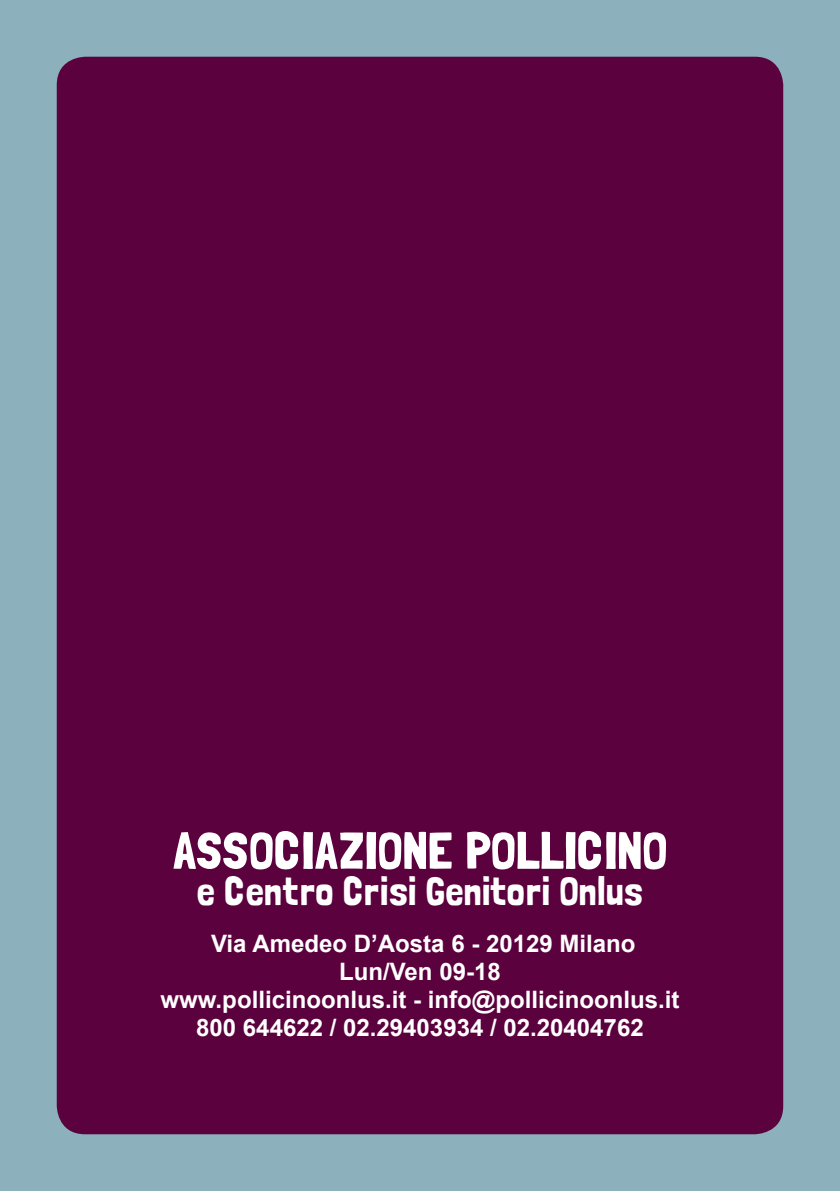
<style>
.page{position:relative;width:840px;height:1191px;background:#fff}
.page>*{position:absolute;margin:0;border:0;box-sizing:border-box;transform-origin:0 0}
.t1{font:52px "Londrina Solid";color:#fff}
.t2{font:40px "Londrina Solid";color:#fff}
.t3{font:700 24px/28px "Arial";color:#fff;text-align:center}
</style>
<div class="page">
<div style="left:0;top:0;width:839px;height:1191px;background:#8db0bd"></div>
<div style="left:57px;top:57px;width:725px;height:1077px;background:#5b013d;border-radius:28px"></div>
<h1 class="t1" style="left:172px;top:820px;width:496px">ASSOCIAZIONE POLLICINO</h1>
<h2 class="t2" style="left:197px;top:868px;width:447px">e Centro Crisi Genitori Onlus</h2>
<p class="t3" style="left:160px;top:930px;width:520px">Via Amedeo D’Aosta 6 - 20129 Milano Lun/Ven 09-18<br>www.pollicinoonlus.it - info@pollicinoonlus.it 800 644622 / 02.29403934 / 02.20404762</p>
</div>
